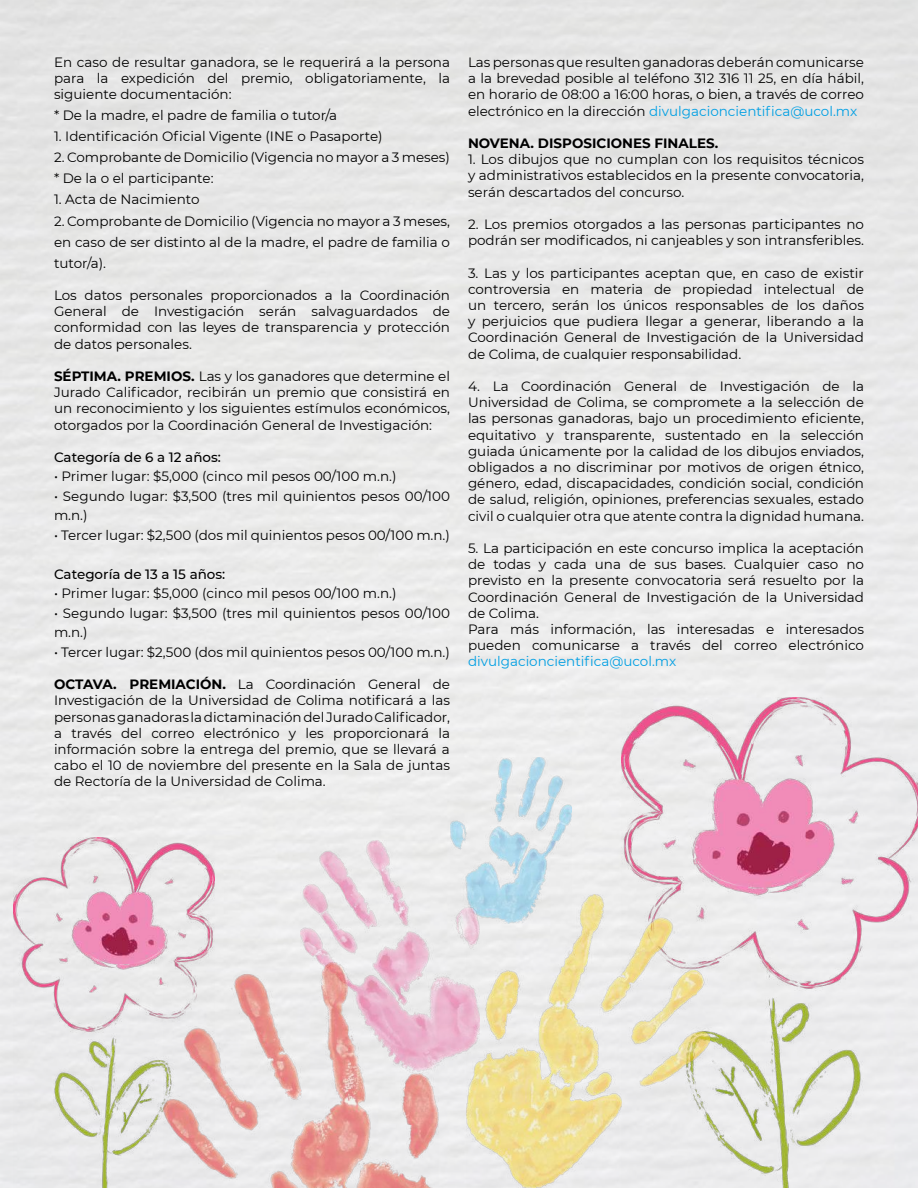
<style>
.page{position:relative;width:918px;height:1188px;background:#e9e9e9}
.page>*{position:absolute;margin:0;border:0;box-sizing:border-box;transform-origin:0 0}
.t1{font:13.5px/16.2px "Montserrat";color:#000;text-align:justify}
.t2{font:500 13.5px "Montserrat";color:#000}
.t3{font:13.5px "Montserrat";color:#009fe3}
.t4{font:700 13.5px "Montserrat";color:#000}
.s1{font-weight:700}
.s2{color:#009fe3}
</style>
<div class="page">
<img style="left:622px;top:698px;width:296px;height:490px">
<img style="left:14px;top:837px;width:201px;height:351px">
<img style="left:450px;top:758px;width:122px;height:137px">
<img style="left:301px;top:841px;width:178px;height:232px">
<img style="left:466px;top:895px;width:244px;height:293px">
<img style="left:164px;top:962px;width:275px;height:226px">
<p class="t1" style="left:54px;top:54px;width:398px">En caso de resultar ganadora, se le requerirá a la persona para la expedición del premio, obligatoriamente, la siguiente documentación:</p>
<p class="t1" style="left:54px;top:107px;width:285px">* De la madre, el padre de familia o tutor/a</p>
<p class="t1" style="left:54px;top:128px;width:330px">1. Identificación Oficial Vigente (INE o Pasaporte)</p>
<p class="t1" style="left:54px;top:147px;width:398px;line-height:21px">2. Comprobante de Domicilio (Vigencia no mayor a 3 meses) * De la o el participante:</p>
<p class="t1" style="left:54px;top:191px;width:147px">1. Acta de Nacimiento</p>
<p class="t1" style="left:54px;top:210px;width:398px;line-height:21px">2. Comprobante de Domicilio (Vigencia no mayor a 3 meses, en caso de ser distinto al de la madre, el padre de familia o tutor/a).</p>
<p class="t1" style="left:54px;top:287px;width:398px">Los datos personales proporcionados a la Coordinación General de Investigación serán salvaguardados de conformidad con las leyes de transparencia y protección de datos personales.</p>
<p class="t1" style="left:54px;top:368px;width:398px"><span class="s1">SÉPTIMA. PREMIOS.</span> Las y los ganadores que determine el Jurado Calificador, recibirán un premio que consistirá en un reconocimiento y los siguientes estímulos económicos, otorgados por la Coordinación General de Investigación:</p>
<p class="t2" style="left:54px;top:448px;width:168px">Categoría de 6 a 12 años:</p>
<p class="t1" style="left:54px;top:468px;width:344px">• Primer lugar: $5,000 (cinco mil pesos 00/100 m.n.)</p>
<p class="t1" style="left:54px;top:486px;width:398px;line-height:19.5px">• Segundo lugar: $3,500 (tres mil quinientos pesos 00/100 m.n.)</p>
<p class="t1" style="left:54px;top:527px;width:397px">• Tercer lugar: $2,500 (dos mil quinientos pesos 00/100 m.n.)</p>
<p class="t2" style="left:54px;top:565px;width:173px">Categoría de 13 a 15 años:</p>
<p class="t1" style="left:54px;top:585px;width:344px">• Primer lugar: $5,000 (cinco mil pesos 00/100 m.n.)</p>
<p class="t1" style="left:54px;top:603px;width:398px;line-height:19.5px">• Segundo lugar: $3,500 (tres mil quinientos pesos 00/100 m.n.)</p>
<p class="t1" style="left:54px;top:643px;width:397px">• Tercer lugar: $2,500 (dos mil quinientos pesos 00/100 m.n.)</p>
<p class="t1" style="left:54px;top:676px;width:398px"><span class="s1">OCTAVA. PREMIACIÓN.</span> La Coordinación General de Investigación de la Universidad de Colima notificará a las personas ganadoras la dictaminación del Jurado Calificador, a través del correo electrónico y les proporcionará la información sobre la entrega del premio, que se llevará a cabo el 10 de noviembre del presente en la Sala de juntas de Rectoría de la Universidad de Colima.</p>
<p class="t1" style="left:468px;top:54px;width:398px">Las personas que resulten ganadoras deberán comunicarse a la brevedad posible al teléfono 312 316 11 25, en día hábil, en horario de 08:00 a 16:00 horas, o bien, a través de correo electrónico en la dirección <span class="s2">divulgacioncientifica@ucol.mx</span></p>
<p class="t4" style="left:468px;top:134px;width:252px">NOVENA. DISPOSICIONES FINALES.</p>
<p class="t1" style="left:468px;top:151px;width:398px">1. Los dibujos que no cumplan con los requisitos técnicos y administrativos establecidos en la presente convocatoria, serán descartados del concurso.</p>
<p class="t1" style="left:468px;top:216px;width:398px">2. Los premios otorgados a las personas participantes no podrán ser modificados, ni canjeables y son intransferibles.</p>
<p class="t1" style="left:468px;top:264px;width:397px">3. Las y los participantes aceptan que, en caso de existir controversia en materia de propiedad intelectual de un tercero, serán los únicos responsables de los daños y perjuicios que pudiera llegar a generar, liberando a la Coordinación General de Investigación de la Universidad de Colima, de cualquier responsabilidad.</p>
<p class="t1" style="left:468px;top:378px;width:398px">4. La Coordinación General de Investigación de la Universidad de Colima, se compromete a la selección de las personas ganadoras, bajo un procedimiento eficiente, equitativo y transparente, sustentado en la selección guiada únicamente por la calidad de los dibujos enviados, obligados a no discriminar por motivos de origen étnico, género, edad, discapacidades, condición social, condición de salud, religión, opiniones, preferencias sexuales, estado civil o cualquier otra que atente contra la dignidad humana.</p>
<p class="t1" style="left:468px;top:540px;width:398px;text-align:left">5. La participación en este concurso implica la aceptación de todas y cada una de sus bases. Cualquier caso no previsto en la presente convocatoria será resuelto por la Coordinación General de Investigación de la Universidad de Colima.<br>Para más información, las interesadas e interesados pueden comunicarse a través del correo electrónico</p>
<p class="t3" style="left:468px;top:652px;width:210px">divulgacioncientifica@ucol.mx</p>
</div>
